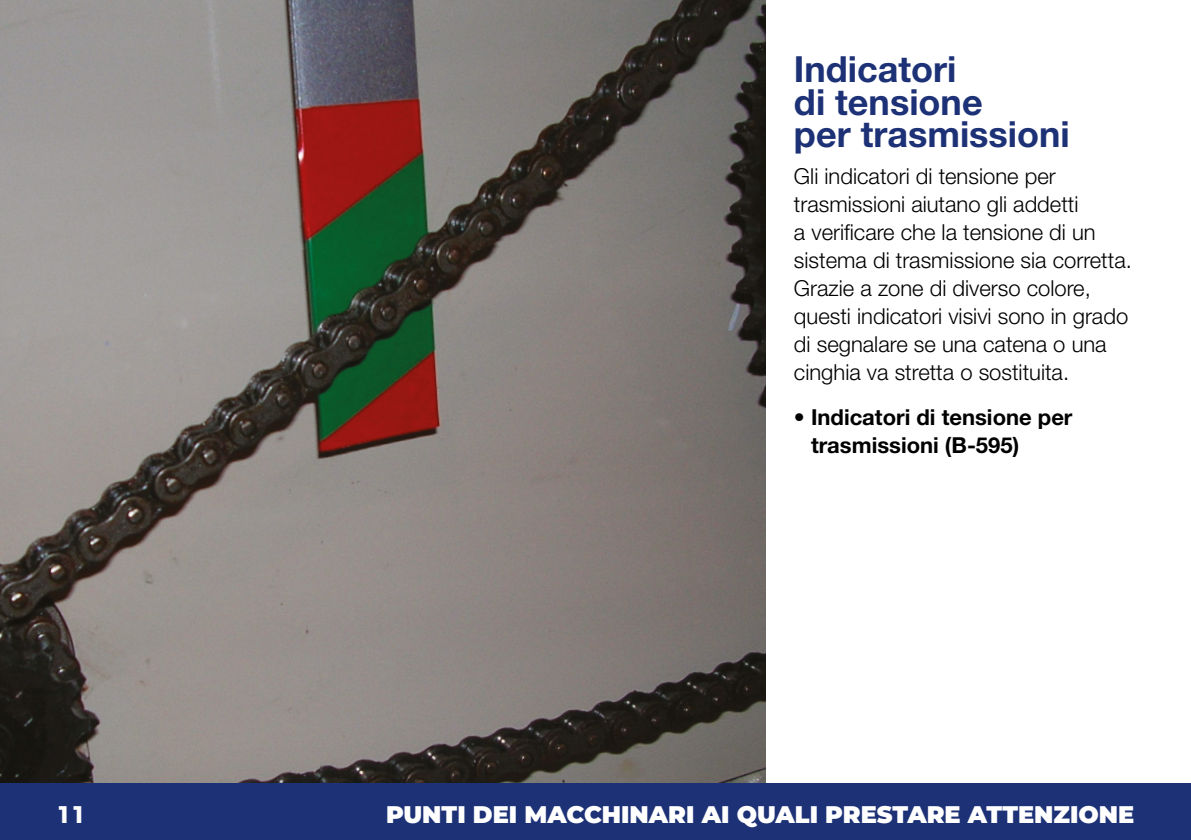
<style>
.page{position:relative;width:1191px;height:840px;background:#fff}
.page>*{position:absolute;margin:0;border:0;box-sizing:border-box;transform-origin:0 0}
.t1{font:700 36px/32px "Helvetica Neue LT Pro";color:#1d3176}
.t2{font:900 24px "Montserrat";color:#fff}
.t3{font:700 24px "Montserrat";color:#fff}
.t4{font:300 22px/28px "Helvetica Neue LT Pro";color:#000}
.t5{font:700 22px/28px "Helvetica Neue LT Pro";color:#000}
</style>
<div class="page">
<img style="left:0;top:0;width:765px;height:782px">
<div style="left:0;top:782px;width:1191px;height:57px;background:#1d3176"></div>
<h1 class="t1" style="left:794px;top:53px;width:277px">Indicatori<br>di tensione<br>per trasmissioni</h1>
<p class="t4" style="left:794px;top:161px;width:339px">Gli indicatori di tensione per trasmissioni aiutano gli addetti<br>a verificare che la tensione di un sistema di trasmissione sia corretta.<br>Grazie a zone di diverso colore, questi indicatori visivi sono in grado di segnalare se una catena o una cinghia va stretta o sostituita.</p>
<p class="t5" style="left:811px;top:402px;width:263px;text-indent:-17px">• Indicatori di tensione per trasmissioni (B-595)</p>
<p class="t3" style="left:57px;top:799px;width:31px">11</p>
<p class="t2" style="left:386px;top:796px;width:749px">PUNTI DEI MACCHINARI AI QUALI PRESTARE ATTENZIONE</p>
</div>
